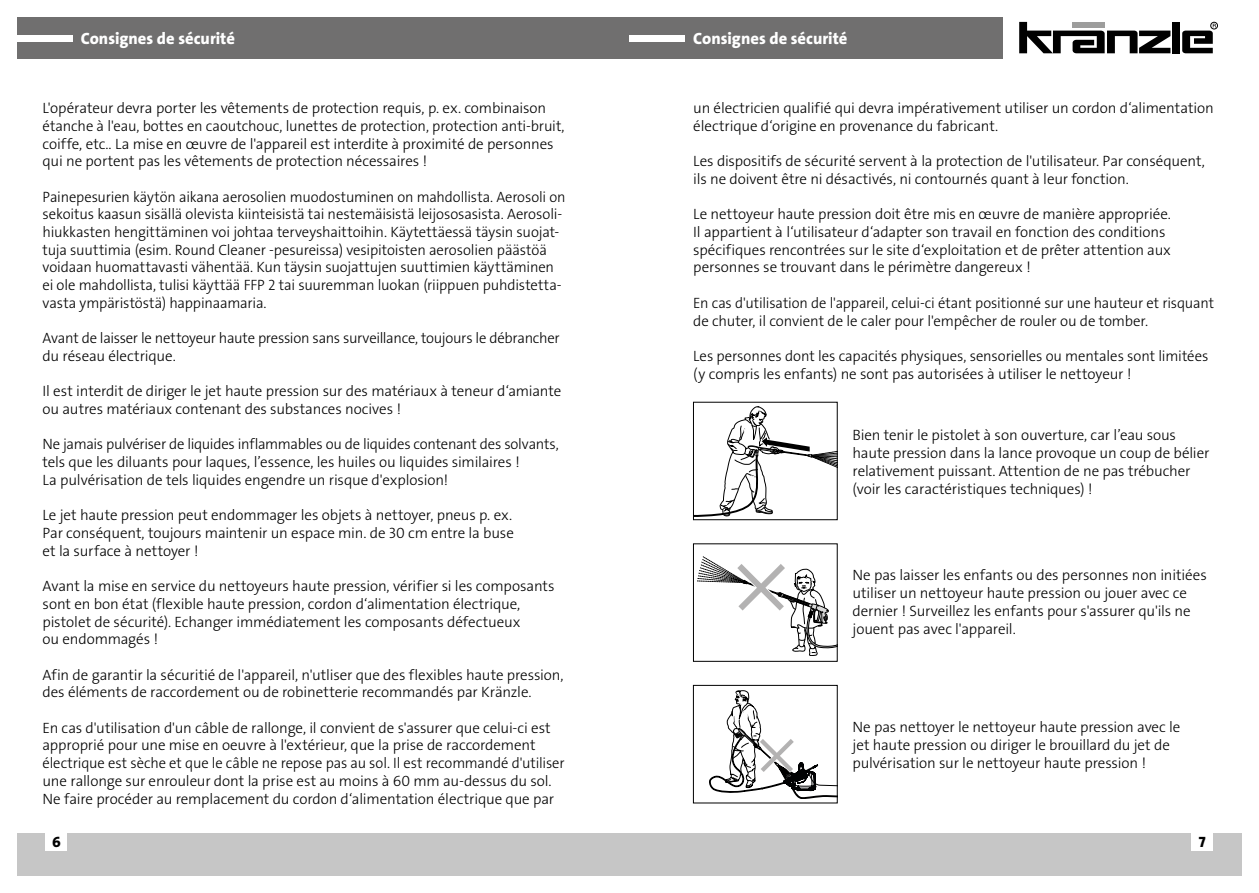
<style>
.page{position:relative;width:1259px;height:893px;background:#fff}
.page>*{position:absolute;margin:0;border:0;box-sizing:border-box;transform-origin:0 0}
.t1{font:16.5px "The Sans LP8 Ex Bld";color:#fff}
.t2{font:15px/17.7px "The Sans LP3 Lig";letter-spacing:-.01em;color:#000}
.t3{font:15px "The Sans LP8 Ex Bld";color:#000}
</style>
<div class="page">
<div style="left:629px;top:833px;width:613px;height:43px;background:#c6c6c6"></div>
<div style="left:17px;top:833px;width:612px;height:43px;background:#c6c6c6"></div>
<div style="left:1191px;top:833px;width:22px;height:18px;background:#fff"></div>
<div style="left:46px;top:833px;width:21px;height:18px;background:#fff"></div>
<div style="left:17px;top:17px;width:985px;height:41px;background:#706f6f"></div>
<div style="left:17px;top:35px;width:55px;height:6px;background:#fff"></div>
<div style="left:629px;top:35px;width:56px;height:6px;background:#fff"></div>
<svg style="left:1019px;top:22px;width:151px;height:31px"></svg>
<div style="left:1172px;top:22px;width:7px;height:31px;background:#000"></div>
<div style="left:1210px;top:22px;width:7px;height:7px;border:1px solid #000;border-radius:50%"></div>
<svg style="left:1182px;top:24px;width:34px;height:29px"></svg>
<svg style="left:697px;top:557px;width:138px;height:99px"></svg>
<div style="left:693px;top:543px;width:144px;height:119px;border:1px solid #000"></div>
<svg style="left:695px;top:407px;width:140px;height:110px"></svg>
<div style="left:693px;top:402px;width:144px;height:118px;border:1px solid #000"></div>
<svg style="left:709px;top:691px;width:126px;height:108px"></svg>
<div style="left:693px;top:685px;width:144px;height:118px;border:1px solid #000"></div>
<p class="t1" style="left:81px;top:28px;width:156px">Consignes de sécurité</p>
<p class="t1" style="left:693px;top:28px;width:156px">Consignes de sécurité</p>
<p class="t2" style="left:43px;top:99px;width:523px">L'opérateur devra porter les vêtements de protection requis, p. ex. combinaison étanche à l'eau, bottes en caoutchouc, lunettes de protection, protection anti-bruit, coiffe, etc.. La mise en œuvre de l'appareil est interdite à proximité de personnes qui ne portent pas les vêtements de protection nécessaires !</p>
<p class="t2" style="left:43px;top:188px;width:524px">Painepesurien käytön aikana aerosolien muodostuminen on mahdollista. Aerosoli on sekoitus kaasun sisällä olevista kiinteisistä tai nestemäisistä leijososasista. Aerosoli&shy;hiukkasten hengittäminen voi johtaa terveyshaittoihin. Käytettäessä täysin suojat&shy;tuja suuttimia (esim. Round Cleaner -pesureissa) vesipitoisten aerosolien päästöä voidaan huomattavasti vähentää. Kun täysin suojattujen suuttimien käyttäminen ei ole mahdollista, tulisi käyttää FFP 2 tai suuremman luokan (riippuen puhdistetta&shy;vasta ympäristöstä) happinaamaria.</p>
<p class="t2" style="left:43px;top:329px;width:519px">Avant de laisser le nettoyeur haute pression sans surveillance, toujours le débrancher du réseau électrique.</p>
<p class="t2" style="left:43px;top:383px;width:520px">Il est interdit de diriger le jet haute pression sur des matériaux à teneur d‘amiante ou autres matériaux contenant des substances nocives !</p>
<p class="t2" style="left:43px;top:436px;width:518px">Ne jamais pulvériser de liquides inflammables ou de liquides contenant des solvants, tels que les diluants pour laques, l’essence, les huiles ou liquides similaires !<br>La pulvérisation de tels liquides engendre un risque d'explosion!</p>
<p class="t2" style="left:43px;top:506px;width:473px;text-align:justify">Le jet haute pression peut endommager les objets à nettoyer, pneus p. ex.<br>Par conséquent, toujours maintenir un espace min. de 30 cm entre la buse et la surface à nettoyer !</p>
<p class="t2" style="left:43px;top:577px;width:514px">Avant la mise en service du nettoyeurs haute pression, vérifier si les composants sont en bon état (flexible haute pression, cordon d‘alimentation électrique, pistolet de sécurité). Echanger immédiatement les composants défectueux<br>ou endommagés !</p>
<p class="t2" style="left:43px;top:666px;width:522px">Afin de garantir la sécuritié de l'appareil, n'utliser que des flexibles haute pression, des éléments de raccordement ou de robinetterie recommandés par Kränzle.</p>
<p class="t2" style="left:43px;top:719px;width:523px">En cas d'utilisation d'un câble de rallonge, il convient de s'assurer que celui-ci est approprié pour une mise en oeuvre à l'extérieur, que la prise de raccordement électrique est sèche et que le câble ne repose pas au sol. Il est recommandé d'utiliser une rallonge sur enrouleur dont la prise est au moins à 60 mm au-dessus du sol.<br>Ne faire procéder au remplacement du cordon d‘alimentation électrique que par</p>
<p class="t2" style="left:693px;top:99px;width:522px">un électricien qualifié qui devra impérativement utiliser un cordon d‘alimentation électrique d‘origine en provenance du fabricant.</p>
<p class="t2" style="left:693px;top:152px;width:513px">Les dispositifs de sécurité servent à la protection de l'utilisateur. Par conséquent, ils ne doivent être ni désactivés, ni contournés quant à leur fonction.</p>
<p class="t2" style="left:693px;top:206px;width:479px">Le nettoyeur haute pression doit être mis en œuvre de manière appropriée.<br>Il appartient à l‘utilisateur d‘adapter son travail en fonction des conditions spécifiques rencontrées sur le site d‘exploitation et de prêter attention aux personnes se trouvant dans le périmètre dangereux !</p>
<p class="t2" style="left:693px;top:294px;width:522px">En cas d'utilisation de l'appareil, celui-ci étant positionné sur une hauteur et risquant de chuter, il convient de le caler pour l'empêcher de rouler ou de tomber.</p>
<p class="t2" style="left:693px;top:347px;width:516px">Les personnes dont les capacités physiques, sensorielles ou mentales sont limitées (y compris les enfants) ne sont pas autorisées à utiliser le nettoyeur !</p>
<p class="t2" style="left:852px;top:426px;width:358px">Bien tenir le pistolet à son ouverture, car l’eau sous haute pression dans la lance provoque un coup de bélier relativement puissant. Attention de ne pas trébucher (voir les caractéristiques techniques) !</p>
<p class="t2" style="left:852px;top:566px;width:356px">Ne pas laisser les enfants ou des personnes non initiées utiliser un nettoyeur haute pression ou jouer avec ce dernier ! Surveillez les enfants pour s'assurer qu'ils ne jouent pas avec l'appareil.</p>
<p class="t2" style="left:852px;top:718px;width:329px">Ne pas nettoyer le nettoyeur haute pression avec le jet haute pression ou diriger le brouillard du jet de pulvérisation sur le nettoyeur haute pression !</p>
<p class="t3" style="left:52px;top:832px;width:10px">6</p>
<p class="t3" style="left:1198px;top:832px;width:8px">7</p>
</div>
